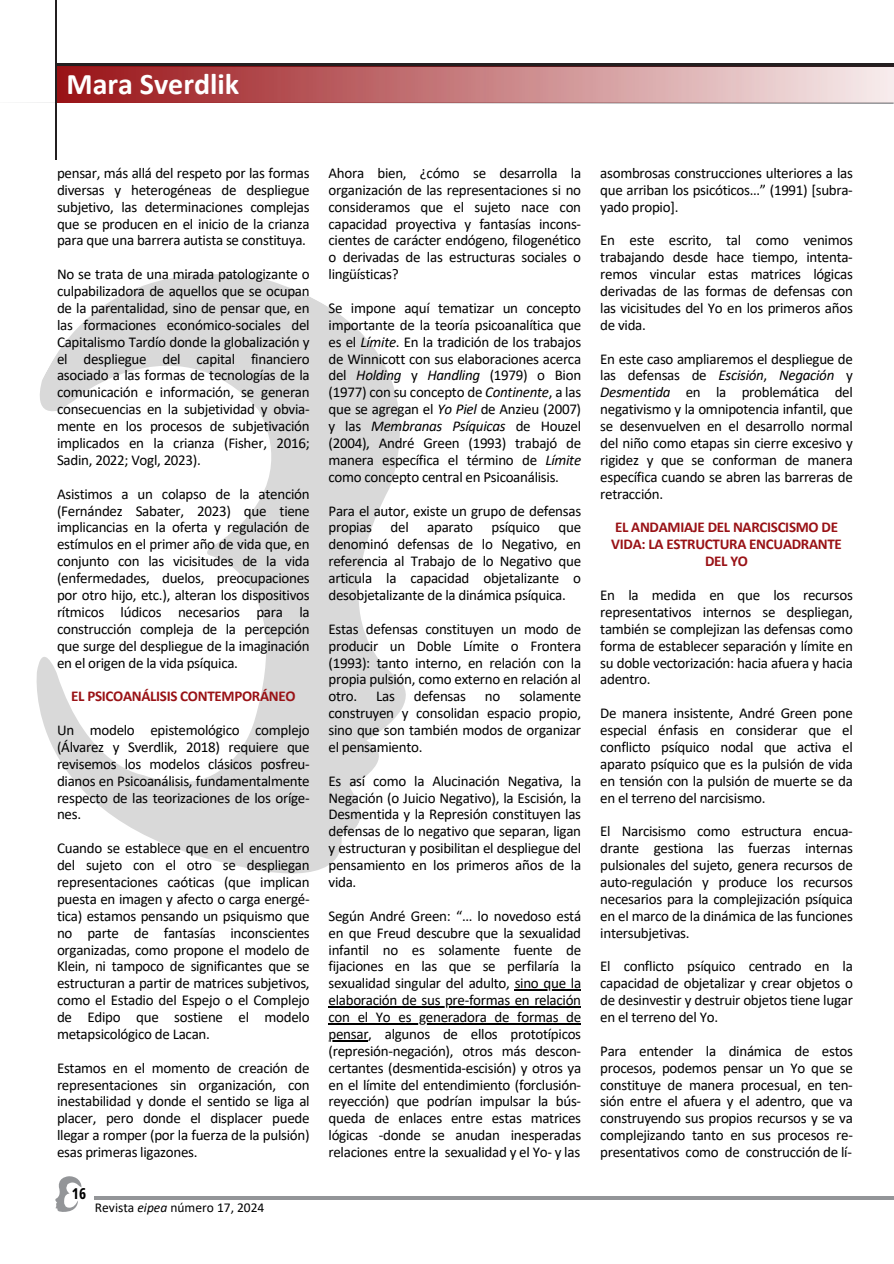
<style>
.page{position:relative;width:894px;height:1264px;background:#fff}
.page>*{position:absolute;margin:0;border:0;box-sizing:border-box;transform-origin:0 0}
.t1{font:700 30px "Calibri";color:#fff}
.t2{font:15px/16.8px "Calibri";letter-spacing:-.02em;color:#000;text-align:justify}
.t3{font:700 15px/16.8px "Calibri";letter-spacing:-.02em;color:#991216;text-align:center}
.t4{font:700 15px "Open Sans Condensed";color:#000}
.t5{font:13.5px "Calibri";color:#000}
.s1{font-style:italic}
</style>
<div class="page">
<svg style="left:55px;top:1176px;width:26px;height:35px"></svg>
<hr style="left:95px;top:1196px;width:798px;height:3px;background:#939598">
<hr style="left:56px;top:63px;width:837px;height:4px;background:#231f20">
<svg style="left:25px;top:102px;width:868px;height:2px"></svg>
<hr style="left:55px;top:0;width:2px;height:159px;background:#231f20">
<img style="left:57px;top:66px;width:836px;height:36px">
<svg style="left:36px;top:274px;width:370px;height:600px"></svg>
<hr style="left:514px;top:989px;width:66px;height:1px;background:#000">
<hr style="left:328px;top:1006px;width:252px;height:1px;background:#000">
<hr style="left:328px;top:1023px;width:252px;height:1px;background:#000">
<hr style="left:328px;top:1040px;width:40px;height:1px;background:#000">
<p class="t1" style="left:67px;top:71px;width:174px">Mara Sverdlik</p>
<p class="t2" style="left:57px;top:166px;width:254px">pensar, más allá del respeto por las formas diversas y heterogéneas de despliegue subjetivo, las determinaciones complejas que se producen en el inicio de la crianza para que una barrera autista se constituya.</p>
<p class="t2" style="left:57px;top:267px;width:254px">No se trata de una mirada patologizante o culpabilizadora de aquellos que se ocupan de la parentalidad, sino de pensar que, en las formaciones económico-sociales del Capitalismo Tardío donde la globalización y el despliegue del capital financiero asociado a las formas de tecnologías de la comunicación e información, se generan consecuencias en la subjetividad y obvia&shy;mente en los procesos de subjetivación implicados en la crianza (Fisher, 2016; Sadin, 2022; Vogl, 2023).</p>
<p class="t2" style="left:57px;top:486px;width:254px">Asistimos a un colapso de la atención (Fernández Sabater, 2023) que tiene implicancias en la oferta y regulación de estímulos en el primer año de vida que, en conjunto con las vicisitudes de la vida (enfermedades, duelos, preocupaciones por otro hijo, etc.), alteran los dispositivos rítmicos lúdicos necesarios para la construcción compleja de la percepción que surge del despliegue de la imaginación en el origen de la vida psíquica.</p>
<p class="t3" style="left:71px;top:689px;width:226px">EL PSICOANÁLISIS CONTEMPORÁNEO</p>
<p class="t2" style="left:57px;top:723px;width:254px">Un modelo epistemológico complejo (Álvarez y Sverdlik, 2018) requiere que revisemos los modelos clásicos posfreu&shy;dianos en Psicoanálisis, fundamentalmente respecto de las teorizaciones de los oríge&shy;nes.</p>
<p class="t2" style="left:57px;top:841px;width:254px">Cuando se establece que en el encuentro del sujeto con el otro se despliegan representaciones caóticas (que implican puesta en imagen y afecto o carga energé&shy;tica) estamos pensando un psiquismo que no parte de fantasías inconscientes organizadas, como propone el modelo de Klein, ni tampoco de significantes que se estructuran a partir de matrices subjetivos, como el Estadio del Espejo o el Complejo de Edipo que sostiene el modelo metapsicológico de Lacan.</p>
<p class="t2" style="left:57px;top:1060px;width:254px">Estamos en el momento de creación de representaciones sin organización, con inestabilidad y donde el sentido se liga al placer, pero donde el displacer puede llegar a romper (por la fuerza de la pulsión) esas primeras ligazones.</p>
<p class="t4" style="left:72px;top:1183px;width:16px">16</p>
<h1 class="t5" style="left:95px;top:1201px;width:171px">Revista <span class="s1">eipea</span> número 17, 2024</h1>
<p class="t2" style="left:328px;top:166px;width:254px">Ahora bien, ¿cómo se desarrolla la organización de las representaciones si no consideramos que el sujeto nace con capacidad proyectiva y fantasías incons&shy;cientes de carácter endógeno, filogenético o derivadas de las estructuras sociales o lingüísticas?</p>
<h2 class="t2" style="left:328px;top:301px;width:254px">Se impone aquí tematizar un concepto importante de la teoría psicoanalítica que es el <span class="s1">Límite</span>. En la tradición de los trabajos de Winnicott con sus elaboraciones acerca del <span class="s1">Holding</span> y <span class="s1">Handling</span> (1979) o Bion (1977) con su concepto de <span class="s1">Continente</span>, a las que se agregan el <span class="s1">Yo Piel</span> de Anzieu (2007) y las <span class="s1">Membranas Psíquicas</span> de Houzel (2004), André Green (1993) trabajó de manera específica el término de <span class="s1">Límite </span>como concepto central en Psicoanálisis.</h2>
<p class="t2" style="left:328px;top:503px;width:254px">Para el autor, existe un grupo de defensas propias del aparato psíquico que denominó defensas de lo Negativo, en referencia al Trabajo de lo Negativo que articula la capacidad objetalizante o desobjetalizante de la dinámica psíquica.</p>
<p class="t2" style="left:328px;top:621px;width:254px">Estas defensas constituyen un modo de producir un Doble Límite o Frontera (1993): tanto interno, en relación con la propia pulsión, como externo en relación al otro.</p>
<p class="t2" style="left:376px;top:689px;width:20px">Las</p>
<p class="t2" style="left:414px;top:689px;width:54px">defensas</p>
<p class="t2" style="left:485px;top:689px;width:17px">no</p>
<p class="t2" style="left:328px;top:689px;width:254px;text-indent:191px">solamente construyen y consolidan espacio propio, sino que son también modos de organizar el pensamiento.</p>
<p class="t2" style="left:328px;top:773px;width:254px">Es así como la Alucinación Negativa, la Negación (o Juicio Negativo), la Escisión, la Desmentida y la Represión constituyen las defensas de lo negativo que separan, ligan y estructuran y posibilitan el despliegue del pensamiento en los primeros años de la vida.</p>
<p class="t2" style="left:328px;top:908px;width:254px">Según André Green: “… lo novedoso está en que Freud descubre que la sexualidad infantil no es solamente fuente de fijaciones en las que se perfilaría la sexualidad singular del adulto, sino que la</p>
<p class="t2" style="left:328px;top:993px;width:254px">elaboración de sus pre-formas en relación</p>
<p class="t2" style="left:328px;top:1009px;width:254px">con el Yo es generadora de formas de</p>
<p class="t2" style="left:328px;top:1026px;width:254px">pensar, algunos de ellos prototípicos (represión-negación), otros más descon&shy;certantes (desmentida-escisión) y otros ya en el límite del entendimiento (forclusión&shy;reyección) que podrían impulsar la bús&shy;queda de enlaces entre estas matrices lógicas -donde se anudan inesperadas relaciones entre la sexualidad y el Yo- y las</p>
<p class="t2" style="left:600px;top:166px;width:254px">asombrosas construcciones ulteriores a las que arriban los psicóticos…” (1991) [subra&shy;yado propio].</p>
<p class="t2" style="left:600px;top:233px;width:254px">En este escrito, tal como venimos trabajando desde hace tiempo, intenta&shy;remos vincular estas matrices lógicas derivadas de las formas de defensas con las vicisitudes del Yo en los primeros años de vida.</p>
<p class="t2" style="left:600px;top:351px;width:254px">En este caso ampliaremos el despliegue de las defensas de <span class="s1">Escisión</span>, <span class="s1">Negación</span> y <span class="s1">Desmentida</span> en la problemática del negativismo y la omnipotencia infantil, que se desenvuelven en el desarrollo normal del niño como etapas sin cierre excesivo y rigidez y que se conforman de manera específica cuando se abren las barreras de retracción.</p>
<p class="t3" style="left:611px;top:520px;width:232px">EL ANDAMIAJE DEL NARCISCISMO DE<br>VIDA: LA ESTRUCTURA ENCUADRANTE<br>DEL YO</p>
<h2 class="t2" style="left:600px;top:588px;width:254px">En la medida en que los recursos representativos internos se despliegan, también se complejizan las defensas como forma de establecer separación y límite en su doble vectorización: hacia afuera y hacia adentro.</h2>
<p class="t2" style="left:600px;top:706px;width:254px">De manera insistente, André Green pone especial énfasis en considerar que el conflicto psíquico nodal que activa el aparato psíquico que es la pulsión de vida en tensión con la pulsión de muerte se da en el terreno del narcisismo.</p>
<p class="t2" style="left:600px;top:824px;width:254px">El Narcisismo como estructura encua&shy;drante gestiona las fuerzas internas pulsionales del sujeto, genera recursos de auto-regulación y produce los recursos necesarios para la complejización psíquica en el marco de la dinámica de las funciones intersubjetivas.</p>
<p class="t2" style="left:600px;top:959px;width:254px">El conflicto psíquico centrado en la capacidad de objetalizar y crear objetos o de desinvestir y destruir objetos tiene lugar en el terreno del Yo.</p>
<p class="t2" style="left:600px;top:1043px;width:254px">Para entender la dinámica de estos procesos, podemos pensar un Yo que se constituye de manera procesual, en ten&shy;sión entre el afuera y el adentro, que va construyendo sus propios recursos y se va complejizando tanto en sus procesos re&shy;presentativos como de construcción de lí-</p>
</div>
